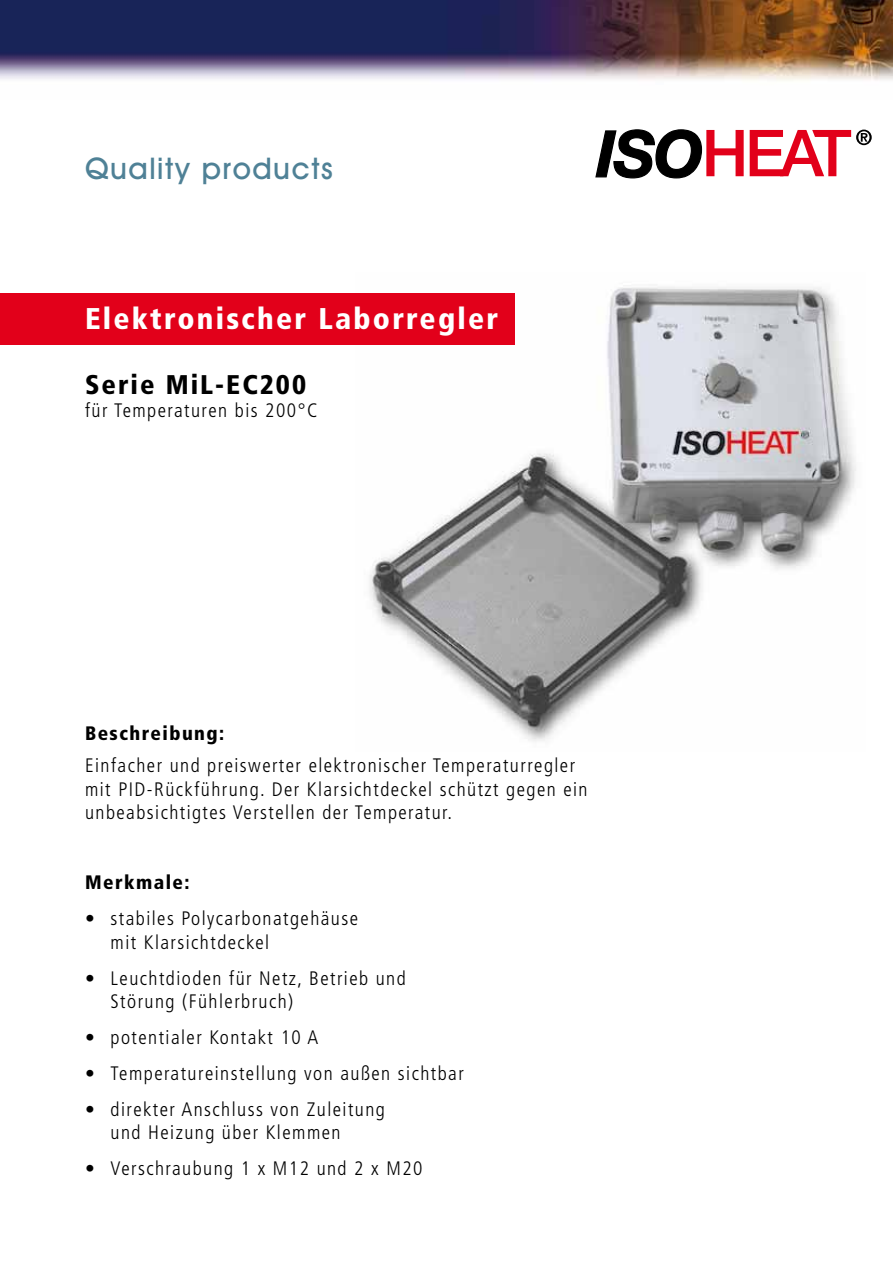
<style>
.page{position:relative;width:893px;height:1263px;background:#fff}
.page>*{position:absolute;margin:0;border:0;box-sizing:border-box;transform-origin:0 0}
.t1{font:900 condensed 30px "Frutiger";letter-spacing:.075em;color:#fff}
.t2{font:500 30px "Avant Garde IT Cby BT";letter-spacing:.05em;color:#4f8196}
.t3{font:900 condensed 27px "Frutiger";letter-spacing:.075em;color:#000}
.t4{font:300 condensed 19.5px/23.4px "Frutiger";letter-spacing:.075em;color:#000}
.t5{font:900 condensed 19.5px "Frutiger";letter-spacing:.075em;color:#000}
</style>
<div class="page">
<svg style="left:750px;top:130px;width:122px;height:46px"></svg>
<svg style="left:595px;top:129px;width:149px;height:49px"></svg>
<img style="left:0;top:0;width:893px;height:81px">
<img style="left:369px;top:287px;width:487px;height:455px">
<div style="left:0;top:293px;width:514px;height:52px;background:#e2001a"></div>
<h1 class="t2" style="left:85px;top:150px;width:249px">Quality products</h1>
<h1 class="t1" style="left:85px;top:300px;width:415px">Elektronischer Laborregler</h1>
<h2 class="t3" style="left:85px;top:368px;width:222px">Serie MiL-EC200</h2>
<p class="t4" style="left:85px;top:399px;width:234px">für Temperaturen bis 200°C</p>
<p class="t5" style="left:85px;top:721px;width:141px">Beschreibung:</p>
<p class="t4" style="left:85px;top:754px;width:504px">Einfacher und preiswerter elektronischer Temperaturregler mit PID-Rückführung. Der Klarsichtdeckel schützt gegen ein unbeabsichtigtes Verstellen der Temperatur.</p>
<p class="t5" style="left:85px;top:871px;width:106px">Merkmale:</p>
<p class="t4" style="left:111px;top:907px;width:249px;text-indent:-26px">• stabiles Polycarbonatgehäuse mit Klarsichtdeckel</p>
<p class="t4" style="left:111px;top:966px;width:297px;text-indent:-26px">• Leuchtdioden für Netz, Betrieb und<br>Störung (Fühlerbruch)</p>
<p class="t4" style="left:85px;top:1026px;width:235px">• potentialer Kontakt 10 A</p>
<p class="t4" style="left:85px;top:1062px;width:380px">• Temperatureinstellung von außen sichtbar</p>
<p class="t4" style="left:111px;top:1098px;width:276px;text-indent:-26px">• direkter Anschluss von Zuleitung und Heizung über Klemmen</p>
<p class="t4" style="left:85px;top:1157px;width:339px">• Verschraubung 1 x M12 und 2 x M20</p>
</div>
